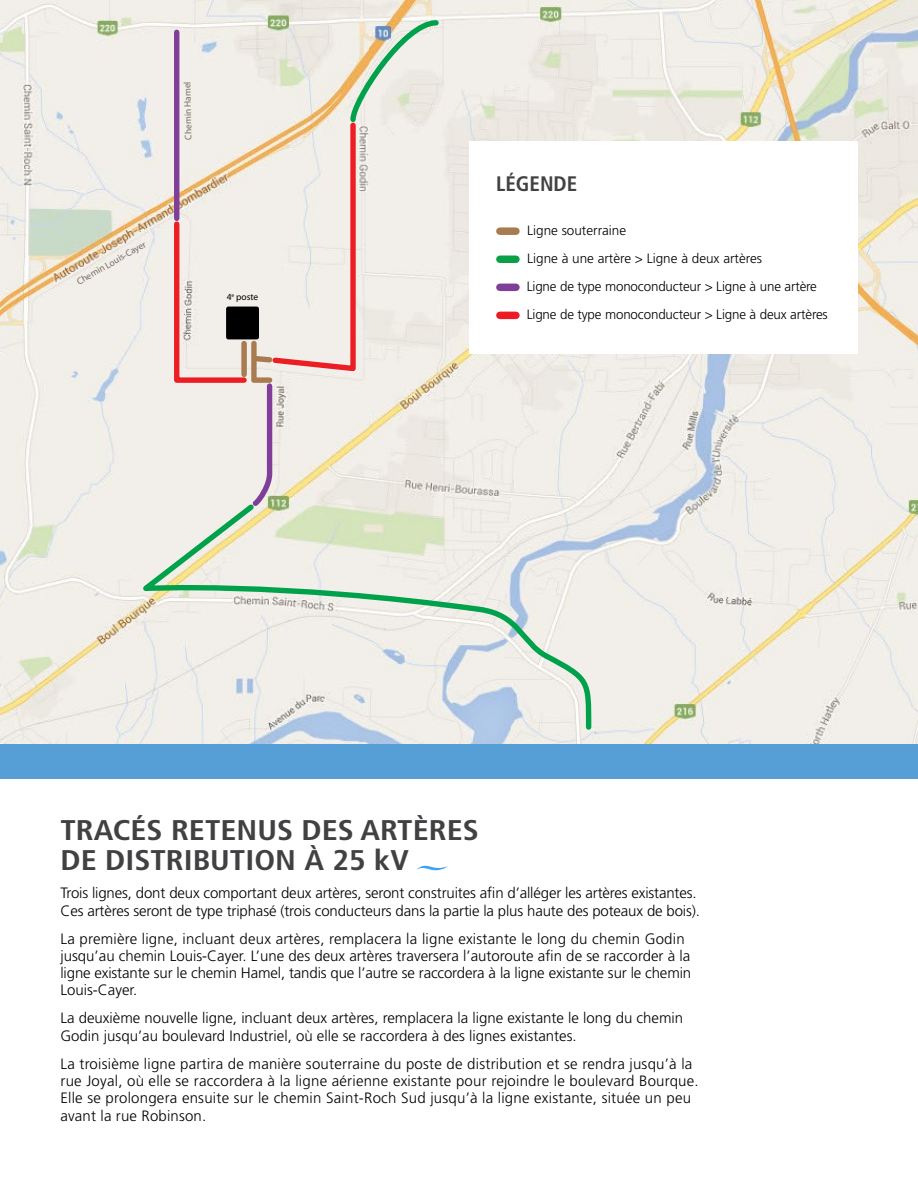
<style>
.page{position:relative;width:918px;height:1188px;background:#fff}
.page>*{position:absolute;margin:0;border:0;box-sizing:border-box;transform-origin:0 0}
.t1{font:700 condensed 28.5px/30px "Frutiger";color:#414042;scale:1.13 1}
.t2{font:700 condensed 21px "Frutiger";color:#414042}
.t3{font:300 15px/17.2px "Frutiger";color:#000}
.t4{font:300 13.5px/28px "Frutiger";letter-spacing:-.01em;color:#000}
.t5{font:9.45px "Myriad Pro";color:#756e64}
.t6{font:9.45px "Myriad Pro";letter-spacing:-.01em;color:#000}
</style>
<div class="page">
<svg style="left:417px;top:865px;width:30px;height:6px"></svg>
<img style="left:0;top:0;width:369px;height:744px">
<img style="left:369px;top:0;width:549px;height:744px">
<svg style="left:140px;top:500px;width:457px;height:232px"></svg>
<svg style="left:171px;top:17px;width:270px;height:494px"></svg>
<div style="left:469px;top:141px;width:388px;height:212px;background:#fff"></div>
<div style="left:500px;top:227px;width:16px;height:8px;background:#a87c4f"></div>
<div style="left:500px;top:256px;width:16px;height:7px;background:#0aa047"></div>
<div style="left:500px;top:284px;width:16px;height:7px;background:#7f3e98"></div>
<div style="left:500px;top:312px;width:16px;height:7px;background:#ed1b24"></div>
<div style="left:0;top:744px;width:918px;height:34px;background:#569ed6"></div>
<p class="t5" style="left:184px;top:140px;width:60px;rotate:-91deg">Chemin Hamel</p>
<p class="t5" style="left:75px;top:278px;width:80px;rotate:-30deg">Chemin Louis-Cayer</p>
<p class="t6" style="left:227px;top:292px;width:33px">4<sup>e</sup> poste</p>
<h2 class="t2" style="left:496px;top:171px;width:83px">LÉGENDE</h2>
<p class="t4" style="left:527px;top:216px;width:303px">Ligne souterraine<br>Ligne à une artère &gt; Ligne à deux artères<br>Ligne de type monoconducteur &gt; Ligne à une artère Ligne de type monoconducteur &gt; Ligne à deux artères</p>
<h1 class="t1" style="left:60px;top:815px;width:369px">TRACÉS RETENUS DES ARTÈRES<br>DE DISTRIBUTION À 25 KV</h1>
<p class="t3" style="left:60px;top:885px;width:641px">Trois lignes, dont deux comportant deux artères, seront construites afin d’alléger les artères existantes.<br>Ces artères seront de type triphasé (trois conducteurs dans la partie la plus haute des poteaux de bois).</p>
<p class="t3" style="left:60px;top:930px;width:632px">La première ligne, incluant deux artères, remplacera la ligne existante le long du chemin Godin jusqu’au chemin Louis-Cayer. L’une des deux artères traversera l’autoroute afin de se raccorder à la ligne existante sur le chemin Hamel, tandis que l’autre se raccordera à la ligne existante sur le chemin Louis-Cayer.</p>
<p class="t3" style="left:60px;top:1010px;width:624px">La deuxième nouvelle ligne, incluant deux artères, remplacera la ligne existante le long du chemin<br>Godin jusqu’au boulevard Industriel, où elle se raccordera à des lignes existantes.</p>
<p class="t3" style="left:60px;top:1055px;width:640px">La troisième ligne partira de manière souterraine du poste de distribution et se rendra jusqu’à la rue Joyal, où elle se raccordera à la ligne aérienne existante pour rejoindre le boulevard Bourque.<br>Elle se prolongera ensuite sur le chemin Saint-Roch Sud jusqu’à la ligne existante, située un peu avant la rue Robinson.</p>
</div>
